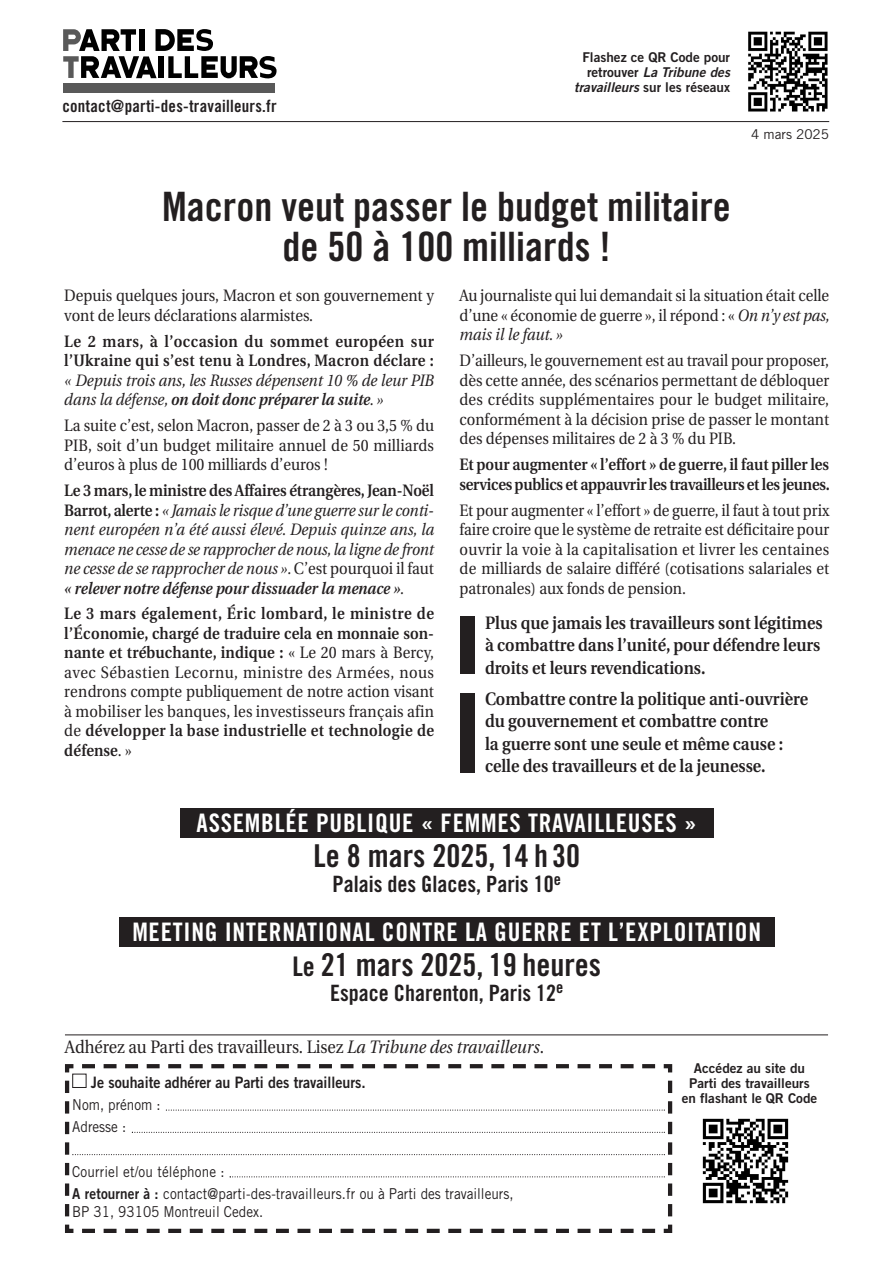
<style>
.page{position:relative;width:893px;height:1263px;background:#fff}
.page>*{position:absolute;margin:0;border:0;box-sizing:border-box;transform-origin:0 0}
.t1{font:40.5px/40.5px "Trade Gothic Bold Cond Twenty";color:#231f20;text-align:center}
.t2{font:31.5px "Trade Gothic Bold Cond Twenty";color:#231f20}
.t3{font:25.5px "Trade Gothic Bold Cond Twenty";letter-spacing:.03em;color:#fff}
.t4{font:22.5px "Trade Gothic Bold Cond Twenty";color:#231f20}
.t5{font:600 18px/22.5px "Utopia";color:#231f20;text-align:justify;scale:.9 1}
.t6{font:18px "Utopia";color:#231f20;scale:.9 1}
.t7{font:16.8px "Trade Gothic Bold Cond Twenty";letter-spacing:.015em;color:#231f20}
.t8{font:16.5px/19.5px "Utopia";color:#231f20;text-align:justify;scale:.9 1}
.t9{font:600 16.5px/19.5px "Utopia";letter-spacing:.01em;color:#231f20;scale:.9 1}
.t10{font:italic 16.5px/19.5px "Utopia";color:#231f20;scale:.9 1}
.t11{font:600 16.5px/19.5px "Utopia";letter-spacing:-.02em;color:#231f20;scale:.9 1}
.t12{font:15.75px "Trade Gothic Bold Two";color:#231f20;scale:.9 1}
.t13{font:15px/22.2px "Trade Gothic";color:#231f20;scale:.9 1}
.t14{font:13.5px/15px "Trade Gothic Bold Two";color:#231f20;text-align:right}
.t15{font:13.5px "Trade Gothic";color:#231f20}
.s1{font-style:italic}
.s2{font-weight:600}
.s3{font-weight:600;font-style:normal}
.s4{font-style:normal}
.s5{font-weight:400}
.s6{font-size:27px}
.s7{font-family:"Trade Gothic Bold Two"}
</style>
<div class="page">
<div style="left:119px;top:917px;width:655px;height:30px;background:#231f20"></div>
<div style="left:180px;top:808px;width:533px;height:30px;background:#231f20"></div>
<div style="left:63px;top:83px;width:212px;height:10px;background:#595959"></div>
<svg style="left:63px;top:29px;width:214px;height:50px"></svg>
<div style="left:139px;top:29px;width:6px;height:22px;background:#000"></div>
<hr style="left:62px;top:121px;width:767px;height:1px;background:#231f20">
<img style="left:748px;top:31px;width:80px;height:81px">
<img style="left:702px;top:1118px;width:87px;height:86px">
<svg style="left:65px;top:1064px;width:608px;height:169px"></svg>
<div style="left:72px;top:1074px;width:15px;height:14px;border:1px solid #231f20"></div>
<hr style="left:65px;top:1035px;width:763px;height:1px;background:#231f20">
<div style="left:460px;top:616px;width:15px;height:58px;background:#231f20"></div>
<div style="left:460px;top:693px;width:15px;height:79px;background:#231f20"></div>
<p class="t7" style="left:62px;top:100px;width:216px">contact@parti-des-travailleurs.fr</p>
<p class="t14" style="left:574px;top:51px;width:157px">Flashez ce QR Code pour retrouver <span class="s1">La Tribune des travailleurs</span> sur les réseaux</p>
<h1 class="t1" style="left:162px;top:189px;width:570px">Macron veut passer le budget militaire de 50 à 100 milliards !</h1>
<p class="t15" style="left:751px;top:130px;width:79px">4 mars 2025</p>
<p class="t8" style="left:64px;top:287px;width:412px">Depuis quelques jours, Macron et son gouvernement y vont de leurs déclarations alarmistes.</p>
<p class="t9" style="left:64px;top:333px;width:412px">Le 2 mars, à l’occasion du sommet européen sur l’Ukraine qui s’est tenu à Londres, Macron déclare :</p>
<p class="t10" style="left:64px;top:372px;width:412px">« Depuis trois ans, les Russes dépensent 10 % de leur PIB dans la défense, <span class="s2">on doit donc préparer la suite</span>. »</p>
<p class="t8" style="left:64px;top:417px;width:412px">La suite c’est, selon Macron, passer de 2 à 3 ou 3,5 % du PIB, soit d’un budget militaire annuel de 50 milliards d’euros à plus de 100 milliards d’euros !</p>
<p class="t10" style="left:64px;top:482px;width:412px;text-align:justify"><span class="s3">Le 3 mars,le ministre des Affaires étrangères,Jean-Noël Barrot,alerte :</span> « Jamais le risque d’une guerre sur le conti&shy;nent européen n’a été aussi élevé. Depuis quinze ans, la menace ne cesse de se rapprocher de nous,la ligne de front ne cesse de se rapprocher de nous ».<span class="s4">C’est pourquoi il faut </span><span class="s2">« relever notre défense pour dissuader la menace »</span>.</p>
<p class="t9" style="left:64px;top:605px;width:412px;text-align:justify">Le 3 mars également, Éric lombard, le ministre de l’Économie, chargé de traduire cela en monnaie son&shy;nante et trébuchante, indique : <span class="s5">« Le 20 mars à Bercy, avec Sébastien Lecornu, ministre des Armées, nous rendrons compte publiquement de notre action visant à mobiliser les banques, les investisseurs français afin de</span> développer la base industrielle et technologie de défense<span class="s5">. »</span></p>
<p class="t8" style="left:459px;top:287px;width:413px">Au journaliste qui lui demandait si la situation était celle d’une « économie de guerre », il répond : « <span class="s1">On n’y est pas, mais il le faut. »</span></p>
<p class="t8" style="left:459px;top:352px;width:412px">D’ailleurs, le gouvernement est au travail pour proposer, dès cette année, des scénarios permettant de débloquer des crédits supplémentaires pour le budget militaire, conformément à la décision prise de passer le montant des dépenses militaires de 2 à 3 % du PIB.</p>
<p class="t11" style="left:459px;top:456px;width:413px">Et pour augmenter « l’effort » de guerre,il faut piller les services publics et appauvrir les travailleurs et les jeunes.</p>
<p class="t8" style="left:459px;top:502px;width:412px">Et pour augmenter « l’effort » de guerre, il faut à tout prix faire croire que le système de retraite est déficitaire pour ouvrir la voie à la capitalisation et livrer les centaines de milliards de salaire différé (cotisations salariales et patronales) aux fonds de pension.</p>
<p class="t5" style="left:485px;top:613px;width:377px">Plus que jamais les travailleurs sont légitimes à combattre dans l’unité, pour défendre leurs droits et leurs revendications.</p>
<p class="t5" style="left:485px;top:689px;width:360px;text-align:left">Combattre contre la politique anti-ouvrière du gouvernement et combattre contre<br>la guerre sont une seule et même cause : celle des travailleurs et de la jeunesse.</p>
<h3 class="t3" style="left:197px;top:814px;width:502px">ASSEMBLÉE PUBLIQUE « FEMMES TRAVAILLEUSES »</h3>
<h2 class="t2" style="left:313px;top:844px;width:268px">Le 8 mars 2025, 14 h 30</h2>
<h3 class="t4" style="left:333px;top:876px;width:230px">Palais des Glaces, Paris 10<sup>e</sup></h3>
<h3 class="t3" style="left:132px;top:923px;width:630px">MEETING INTERNATIONAL CONTRE LA GUERRE ET L’EXPLOITATION</h3>
<h2 class="t2" style="left:292px;top:953px;width:310px"><span class="s6">Le</span> 21 mars 2025, 19 heures</h2>
<h3 class="t4" style="left:330px;top:985px;width:235px">Espace Charenton, Paris 12<sup>e</sup></h3>
<p class="t6" style="left:65px;top:1040px;width:534px">Adhérez au Parti des travailleurs. Lisez <span class="s1">La Tribune des travailleurs</span>.</p>
<p class="t12" style="left:91px;top:1076px;width:307px">Je souhaite adhérer au Parti des travailleurs.</p>
<p class="t13" style="left:72px;top:1095px;width:100px">Nom, prénom :<br>Adresse :</p>
<p class="t13" style="left:72px;top:1162px;width:492px">Courriel et/ou téléphone :<br><span class="s7">A retourner à :</span> contact@parti-des-travailleurs.fr ou à Parti des travailleurs,</p>
<p class="t13" style="left:72px;top:1202px;width:214px">BP 31, 93105 Montreuil Cedex.</p>
<p class="t14" style="left:682px;top:1062px;width:137px;text-align:center">Accédez au site du<br>Parti des travailleurs en flashant le QR Code</p>
</div>
